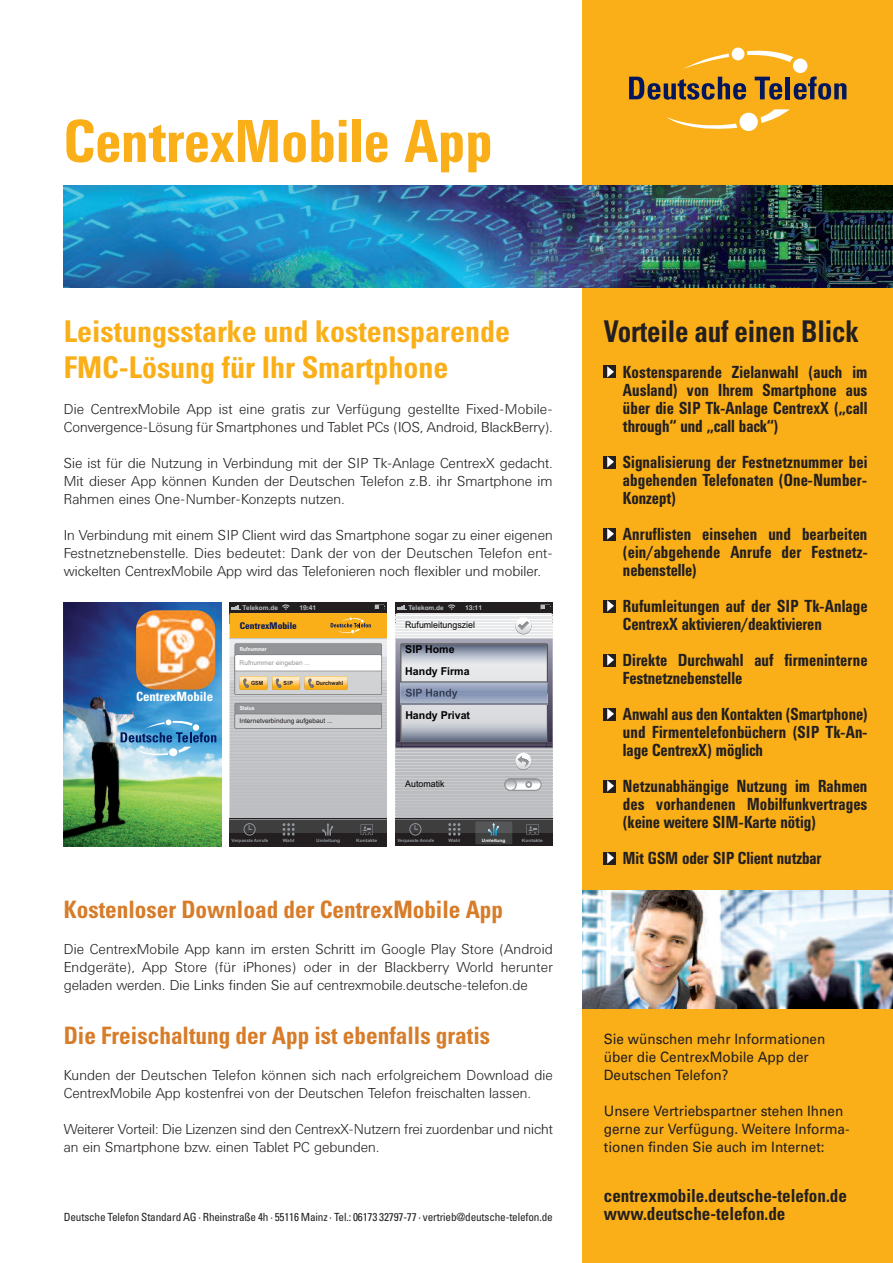
<style>
.page{position:relative;width:893px;height:1263px;background:#fff}
.page>*{position:absolute;margin:0;border:0;box-sizing:border-box;transform-origin:0 0}
.t1{font:700 60px "Univers Condensed BQ";color:#faaf18}
.t2{font:700 condensed 30px/36px "Univers";color:#faaf18}
.t3{font:700 condensed 30px "Univers";letter-spacing:-.005em;color:#231f20;scale:.9 1}
.t4{font:700 condensed 24px "Univers";color:#d77c29}
.t5{font:700 condensed 18px/18px "Univers";color:#231f20;scale:.95 1}
.t6{font:700 17.25px/18px "Univers Condensed BQ";letter-spacing:.005em;color:#231f20;text-align:justify;scale:.95 1}
.t7{font:300 14.25px/18px "Univers BQ";color:#231f20}
.t8{font:14.25px/18px "Univers";color:#231f20;scale:.95 1}
.t9{font:700 condensed 12.75px "Univers";color:#fff}
.t10{font:condensed 11.25px "Univers";letter-spacing:-.015em;color:#231f20}
.t11{font:700 10.95px/21.9px "Arial";color:#000}
.t12{font:700 9.45px "Univers Condensed BQ";color:#04175c;scale:1.11 1}
.t13{font:9.15px "Arial";color:#000}
.t14{font:700 6.75px "Helvetica Neue";color:#babfc3}
.t15{font:6.6px "Arial";color:#231f20}
.t16{font:700 6.6px "Arial";color:#babfc3}
.t17{font:6.6px "Arial";color:#939598}
.t18{font:700 5.7px "Arial";color:#231f20;scale:.94 1}
.t19{font:700 5.4px "Arial";color:#fff;scale:.89 1}
.t20{font:700 4.5px "Arial";color:#93989e;scale:1.11 1}
.t21{font:700 4.5px "Arial";color:#93989e}
.t22{font:700 4.5px "Arial";color:#fff;scale:1.09 1}
</style>
<div class="page">
<div style="left:583px;top:0;width:310px;height:1263px;background:#faaf18"></div>
<img style="left:64px;top:602px;width:157px;height:244px">
<div style="left:230px;top:602px;width:157px;height:22px;background:#231f20"></div>
<div style="left:230px;top:833px;width:157px;height:13px;background:#231f20"></div>
<svg style="left:230px;top:604px;width:157px;height:231px;background:#bab1a0"></svg>
<div style="left:395px;top:602px;width:158px;height:22px;background:#231f20"></div>
<div style="left:395px;top:833px;width:158px;height:13px;background:#231f20"></div>
<svg style="left:395px;top:604px;width:158px;height:240px;background:#a5a7af"></svg>
<svg style="left:629px;top:77px;width:117px;height:23px"></svg>
<svg style="left:755px;top:77px;width:27px;height:23px"></svg>
<hr style="left:786px;top:77px;width:4px;height:22px;background:#04175c">
<svg style="left:794px;top:76px;width:52px;height:24px"></svg>
<svg style="left:683px;top:54px;width:46px;height:15px"></svg>
<svg style="left:747px;top:50px;width:46px;height:12px"></svg>
<svg style="left:760px;top:109px;width:30px;height:14px"></svg>
<svg style="left:666px;top:117px;width:71px;height:12px"></svg>
<div style="left:739px;top:113px;width:19px;height:18px;background:#fff;border-radius:50%"></div>
<div style="left:732px;top:48px;width:12px;height:12px;background:#fff;border-radius:50%"></div>
<div style="left:793px;top:59px;width:14px;height:14px;background:#fff;border-radius:50%"></div>
<img style="left:64px;top:186px;width:829px;height:102px">
<img style="left:583px;top:890px;width:310px;height:118px">
<div style="left:604px;top:366px;width:12px;height:12px;background:#231f20"></div>
<svg style="left:607px;top:366px;width:7px;height:11px"></svg>
<div style="left:604px;top:456px;width:12px;height:12px;background:#231f20"></div>
<svg style="left:607px;top:456px;width:7px;height:11px"></svg>
<div style="left:604px;top:528px;width:12px;height:12px;background:#231f20"></div>
<svg style="left:607px;top:528px;width:7px;height:11px"></svg>
<div style="left:604px;top:600px;width:12px;height:12px;background:#231f20"></div>
<svg style="left:607px;top:600px;width:7px;height:11px"></svg>
<div style="left:604px;top:654px;width:12px;height:12px;background:#231f20"></div>
<svg style="left:607px;top:654px;width:7px;height:11px"></svg>
<div style="left:604px;top:708px;width:12px;height:12px;background:#231f20"></div>
<svg style="left:607px;top:708px;width:7px;height:11px"></svg>
<div style="left:604px;top:780px;width:12px;height:12px;background:#231f20"></div>
<svg style="left:607px;top:780px;width:7px;height:11px"></svg>
<div style="left:604px;top:852px;width:12px;height:12px;background:#231f20"></div>
<svg style="left:607px;top:852px;width:7px;height:11px"></svg>
<img style="left:136px;top:610px;width:79px;height:79px;border-radius:19px">
<svg style="left:121px;top:719px;width:95px;height:37px;background:#5ea1d0"></svg>
<div style="left:193px;top:724px;width:6px;height:7px;background:#fff;border-radius:50%"></div>
<h1 class="t1" style="left:64px;top:109px;width:431px">CentrexMobile App</h1>
<h2 class="t2" style="left:64px;top:316px;width:448px">Leistungsstarke und kostensparende<br>FMC-Lösung für Ihr Smartphone</h2>
<p class="t7" style="left:64px;top:400px;width:490px">Die CentrexMobile App ist eine gratis zur Verfügung gestellte Fixed-Mobile-<br>Convergence-Lösung für Smartphones und Tablet PCs (IOS, Android, BlackBerry).</p>
<p class="t7" style="left:64px;top:454px;width:490px;text-align:justify">Sie ist für die Nutzung in Verbindung mit der SIP Tk-Anlage CentrexX gedacht.<br>Mit dieser App können Kunden der Deutschen Telefon z.B. ihr Smartphone im Rahmen eines One-Number-Konzepts nutzen.</p>
<p class="t7" style="left:64px;top:526px;width:490px;text-align:justify">In Verbindung mit einem SIP Client wird das Smartphone sogar zu einer eigenen Festnetznebenstelle. Dies bedeutet: Dank der von der Deutschen Telefon ent&shy;wickelten CentrexMobile App wird das Telefonieren noch flexibler und mobiler.</p>
<p class="t9" style="left:136px;top:692px;width:79px">CentrexMobile</p>
<p class="t16" style="left:243px;top:603px;width:37px">Telekom.de</p>
<p class="t14" style="left:299px;top:605px;width:18px">19:41</p>
<p class="t12" style="left:240px;top:621px;width:53px">CentrexMobile</p>
<p class="t19" style="left:240px;top:645px;width:32px">Rufnummer</p>
<p class="t17" style="left:240px;top:659px;width:72px">Rufnummer eingeben ...</p>
<p class="t19" style="left:240px;top:705px;width:18px">Status</p>
<p class="t15" style="left:240px;top:717px;width:95px">Internetverbindung aufgebaut ...</p>
<p class="t18" style="left:251px;top:680px;width:14px">GSM</p>
<p class="t18" style="left:284px;top:680px;width:12px">SIP</p>
<p class="t18" style="left:316px;top:680px;width:31px">Durchwahl</p>
<p class="t16" style="left:408px;top:603px;width:37px">Telekom.de</p>
<p class="t14" style="left:465px;top:605px;width:18px">13:11</p>
<p class="t13" style="left:405px;top:619px;width:71px">Rufumleitungsziel</p>
<p class="t11" style="left:405px;top:638px;width:66px">SIP Home<br>Handy Firma</p>
<p class="t11" style="left:405px;top:704px;width:66px">Handy Privat</p>
<p class="t13" style="left:405px;top:777px;width:41px">Automatik</p>
<p class="t21" style="left:232px;top:838px;width:38px">Verpasste Anrufe</p>
<p class="t20" style="left:283px;top:838px;width:12px">Wahl</p>
<p class="t20" style="left:316px;top:838px;width:23px">Umleitung</p>
<p class="t20" style="left:356px;top:838px;width:21px">Kontakte</p>
<p class="t21" style="left:397px;top:838px;width:38px">Verpasste Anrufe</p>
<p class="t20" style="left:449px;top:838px;width:12px">Wahl</p>
<p class="t22" style="left:482px;top:838px;width:23px">Umleitung</p>
<p class="t20" style="left:522px;top:838px;width:21px">Kontakte</p>
<h3 class="t4" style="left:64px;top:901px;width:441px">Kostenloser Download der CentrexMobile App</h3>
<p class="t7" style="left:64px;top:940px;width:490px;text-align:justify">Die CentrexMobile App kann im ersten Schritt im Google Play Store (Android Endgeräte), App Store (für iPhones) oder in der Blackberry World herunter geladen werden. Die Links finden Sie auf centrexmobile.deutsche-telefon.de</p>
<h3 class="t4" style="left:64px;top:1027px;width:428px">Die Freischaltung der App ist ebenfalls gratis</h3>
<p class="t7" style="left:64px;top:1066px;width:491px">Kunden der Deutschen Telefon können sich nach erfolgreichem Download die<br>CentrexMobile App kostenfrei von der Deutschen Telefon freischalten lassen.</p>
<p class="t7" style="left:64px;top:1120px;width:491px">Weiterer Vorteil: Die Lizenzen sind den CentrexX-Nutzern frei zuordenbar und nicht an ein Smartphone bzw. einen Tablet PC gebunden.</p>
<p class="t10" style="left:64px;top:1212px;width:490px">Deutsche Telefon Standard AG · Rheinstraße 4h · 55116 Mainz · Tel.: 06173 32797-77 · vertrieb@deutsche-telefon.de</p>
<h2 class="t3" style="left:604px;top:320px;width:285px">Vorteile auf einen Blick</h2>
<p class="t6" style="left:623px;top:363px;width:259px">Kostensparende Zielanwahl (auch im Ausland) von Ihrem Smartphone aus über die SIP Tk-Anlage CentrexX („call through“ und „call back“)</p>
<p class="t6" style="left:623px;top:453px;width:259px">Signalisierung der Festnetznummer bei abgehenden Telefonaten (One-Number-Konzept)</p>
<p class="t6" style="left:623px;top:525px;width:259px">Anruflisten einsehen und bearbeiten (ein/abgehende Anrufe der Festnetz&shy;nebenstelle)</p>
<p class="t6" style="left:623px;top:597px;width:259px">Rufumleitungen auf der SIP Tk-Anlage<br>CentrexX aktivieren/deaktivieren</p>
<p class="t6" style="left:623px;top:651px;width:259px">Direkte Durchwahl auf firmeninterne<br>Festnetznebenstelle</p>
<p class="t6" style="left:623px;top:705px;width:259px">Anwahl aus den Kontakten (Smartphone) und Firmentelefonbüchern (SIP Tk-An&shy;lage CentrexX) möglich</p>
<p class="t6" style="left:623px;top:777px;width:259px">Netzunabhängige Nutzung im Rahmen des vorhandenen Mobilfunkvertrages (keine weitere SIM-Karte nötig)</p>
<p class="t6" style="left:623px;top:849px;width:211px">Mit GSM oder SIP Client nutzbar</p>
<p class="t8" style="left:604px;top:1031px;width:235px">Sie wünschen mehr Informationen über die CentrexMobile App der<br>Deutschen Telefon?</p>
<p class="t8" style="left:604px;top:1103px;width:260px">Unsere Vertriebspartner stehen Ihnen gerne zur Verfügung. Weitere Informa&shy;tionen finden Sie auch im Internet:</p>
<p class="t5" style="left:604px;top:1188px;width:257px">centrexmobile.deutsche-telefon.de www.deutsche-telefon.de</p>
</div>
